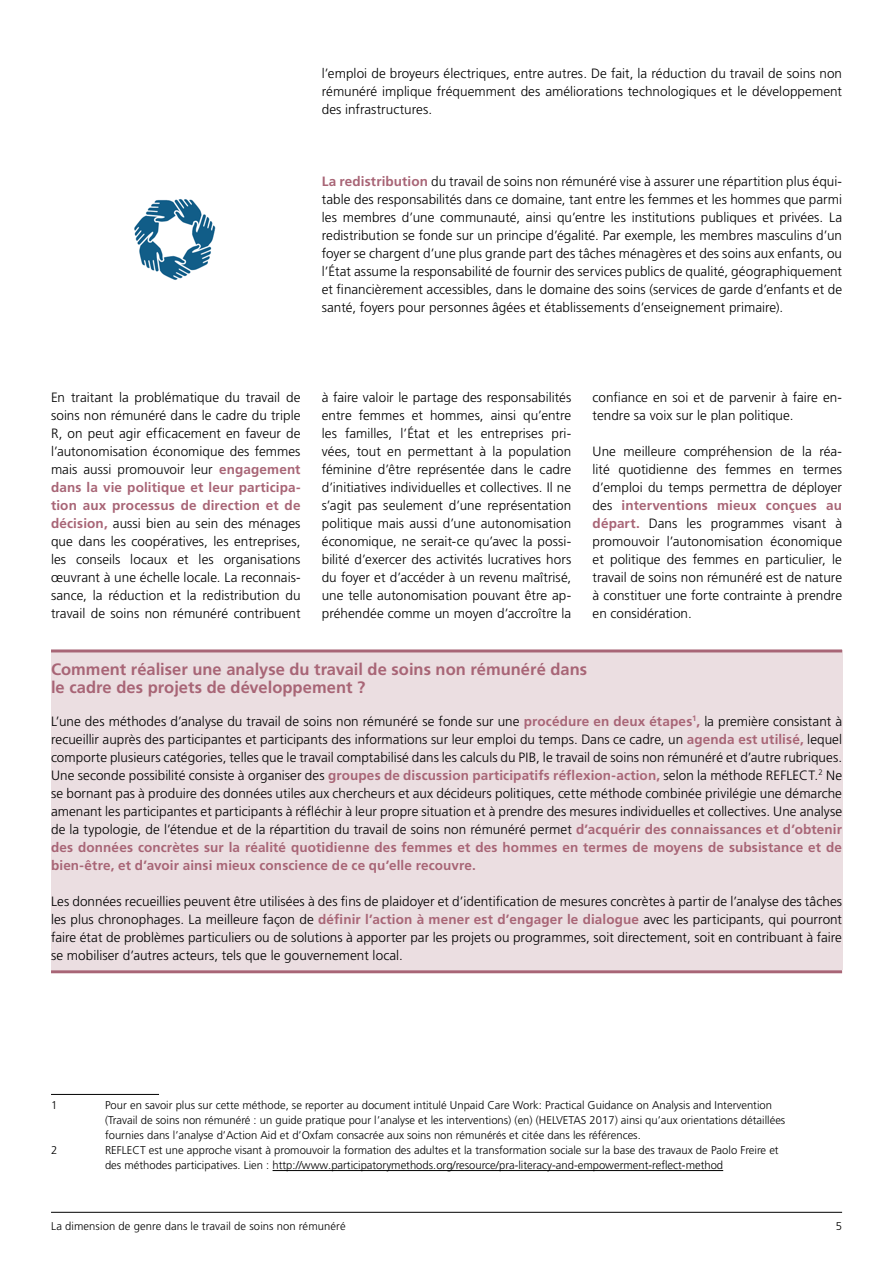
<style>
.page{position:relative;width:893px;height:1263px;background:#fff}
.page>*{position:absolute;margin:0;border:0;box-sizing:border-box;transform-origin:0 0}
.t1{font:700 16.5px/18px "Frutiger LT Pro";color:#a86576}
.t2{font:300 13.5px/18px "Frutiger LT Pro";letter-spacing:.005em;color:#000;text-align:justify}
.t3{font:300 11.25px/15px "Frutiger LT Pro";color:#000}
.s1{font-weight:700;color:#a86576}
</style>
<div class="page">
<hr style="left:51px;top:1212px;width:791px;height:1px;background:#000">
<img style="left:134px;top:199px;width:82px;height:81px">
<hr style="left:51px;top:1094px;width:108px;height:1px;background:#000">
<hr style="left:273px;top:1170px;width:450px;height:1px;background:#000">
<div style="left:51px;top:650px;width:791px;height:50px;background:#ebdee1"></div>
<hr style="left:51px;top:649px;width:791px;height:3px;background:#a86576">
<div style="left:51px;top:688px;width:791px;height:30px;background:#ebdee1"></div>
<div style="left:51px;top:706px;width:791px;height:174px;background:#ebdee1"></div>
<div style="left:51px;top:868px;width:791px;height:30px;background:#ebdee1"></div>
<div style="left:51px;top:886px;width:791px;height:84px;background:#ebdee1"></div>
<hr style="left:51px;top:970px;width:791px;height:3px;background:#a86576">
<p class="t2" style="left:322px;top:64px;width:522px">l’emploi de broyeurs électriques, entre autres. De fait, la réduction du travail de soins non rémunéré implique fréquemment des améliorations technologiques et le développement des infrastructures.</p>
<p class="t2" style="left:322px;top:172px;width:522px"><span class="s1">La redistribution</span> du travail de soins non rémunéré vise à assurer une répartition plus équi&shy;table des responsabilités dans ce domaine, tant entre les femmes et les hommes que parmi les membres d’une communauté, ainsi qu’entre les institutions publiques et privées. La redistribution se fonde sur un principe d’égalité. Par exemple, les membres masculins d’un foyer se chargent d’une plus grande part des tâches ménagères et des soins aux enfants, ou l’État assume la responsabilité de fournir des services publics de qualité, géographiquement et financièrement accessibles, dans le domaine des soins (services de garde d’enfants et de santé, foyers pour personnes âgées et établissements d’enseignement primaire).</p>
<p class="t2" style="left:51px;top:388px;width:251px">En traitant la problématique du travail de soins non rémunéré dans le cadre du triple R, on peut agir efficacement en faveur de l’autonomisation économique des femmes mais aussi promouvoir leur <span class="s1">engagement dans la vie politique et leur participa&shy;tion aux processus de direction et de décision,</span> aussi bien au sein des ménages que dans les coopératives, les entreprises, les conseils locaux et les organisations œuvrant à une échelle locale. La reconnais&shy;sance, la réduction et la redistribution du travail de soins non rémunéré contribuent</p>
<p class="t2" style="left:322px;top:388px;width:251px">à faire valoir le partage des responsabilités entre femmes et hommes, ainsi qu’entre les familles, l’État et les entreprises pri&shy;vées, tout en permettant à la population féminine d’être représentée dans le cadre d’initiatives individuelles et collectives. Il ne s’agit pas seulement d’une représentation politique mais aussi d’une autonomisation économique, ne serait-ce qu’avec la possi&shy;bilité d’exercer des activités lucratives hors du foyer et d’accéder à un revenu maîtrisé, une telle autonomisation pouvant être ap&shy;préhendée comme un moyen d’accroître la</p>
<p class="t2" style="left:593px;top:388px;width:251px">confiance en soi et de parvenir à faire en&shy;tendre sa voix sur le plan politique.</p>
<p class="t2" style="left:593px;top:442px;width:251px">Une meilleure compréhension de la réa&shy;lité quotidienne des femmes en termes d’emploi du temps permettra de déployer des <span class="s1">interventions mieux conçues au départ.</span> Dans les programmes visant à promouvoir l’autonomisation économique et politique des femmes en particulier, le travail de soins non rémunéré est de nature à constituer une forte contrainte à prendre en considération.</p>
<p class="t1" style="left:51px;top:660px;width:538px">Comment réaliser une analyse du travail de soins non rémunéré dans le cadre des projets de développement ?</p>
<p class="t2" style="left:51px;top:712px;width:793px">L’une des méthodes d’analyse du travail de soins non rémunéré se fonde sur une <span class="s1">procédure en deux étapes</span><sup>1</sup><span class="s1">,</span> la première consistant à recueillir auprès des participantes et participants des informations sur leur emploi du temps. Dans ce cadre, un <span class="s1">agenda est utilisé,</span> lequel comporte plusieurs catégories, telles que le travail comptabilisé dans les calculs du PIB, le travail de soins non rémunéré et d’autre rubriques.<br>Une seconde possibilité consiste à organiser des <span class="s1">groupes de discussion participatifs réflexion-action,</span> selon la méthode REFLECT.<sup>2</sup> Ne se bornant pas à produire des données utiles aux chercheurs et aux décideurs politiques, cette méthode combinée privilégie une démarche amenant les participantes et participants à réfléchir à leur propre situation et à prendre des mesures individuelles et collectives. Une analyse de la typologie, de l’étendue et de la répartition du travail de soins non rémunéré permet <span class="s1">d’acquérir des connaissances et d’obtenir des données concrètes sur la réalité quotidienne des femmes et des hommes en termes de moyens de subsistance et de bien-être, et d’avoir ainsi mieux conscience de ce qu’elle recouvre.</span></p>
<p class="t2" style="left:51px;top:892px;width:793px">Les données recueillies peuvent être utilisées à des fins de plaidoyer et d’identification de mesures concrètes à partir de l’analyse des tâches les plus chronophages. La meilleure façon de <span class="s1">définir l’action à mener est d’engager le dialogue</span> avec les participants, qui pourront faire état de problèmes particuliers ou de solutions à apporter par les projets ou programmes, soit directement, soit en contribuant à faire se mobiliser d’autres acteurs, tels que le gouvernement local.</p>
<p class="t3" style="left:51px;top:1098px;width:8px">1</p>
<p class="t3" style="left:105px;top:1098px;width:682px">Pour en savoir plus sur cette méthode, se reporter au document intitulé Unpaid Care Work: Practical Guidance on Analysis and Intervention (Travail de soins non rémunéré : un guide pratique pour l’analyse et les interventions) (en) (HELVETAS 2017) ainsi qu’aux orientations détaillées fournies dans l’analyse d’Action Aid et d’Oxfam consacrée aux soins non rémunérés et citée dans les références.</p>
<p class="t3" style="left:51px;top:1143px;width:8px">2</p>
<p class="t3" style="left:105px;top:1143px;width:675px">REFLECT est une approche visant à promouvoir la formation des adultes et la transformation sociale sur la base des travaux de Paolo Freire et des méthodes participatives. Lien : http://www.participatorymethods.org/resource/pra-literacy-and-empowerment-reflect-method</p>
<p class="t3" style="left:51px;top:1218px;width:296px">La dimension de genre dans le travail de soins non rémunéré</p>
<p class="t3" style="left:836px;top:1218px;width:8px">5</p>
</div>
